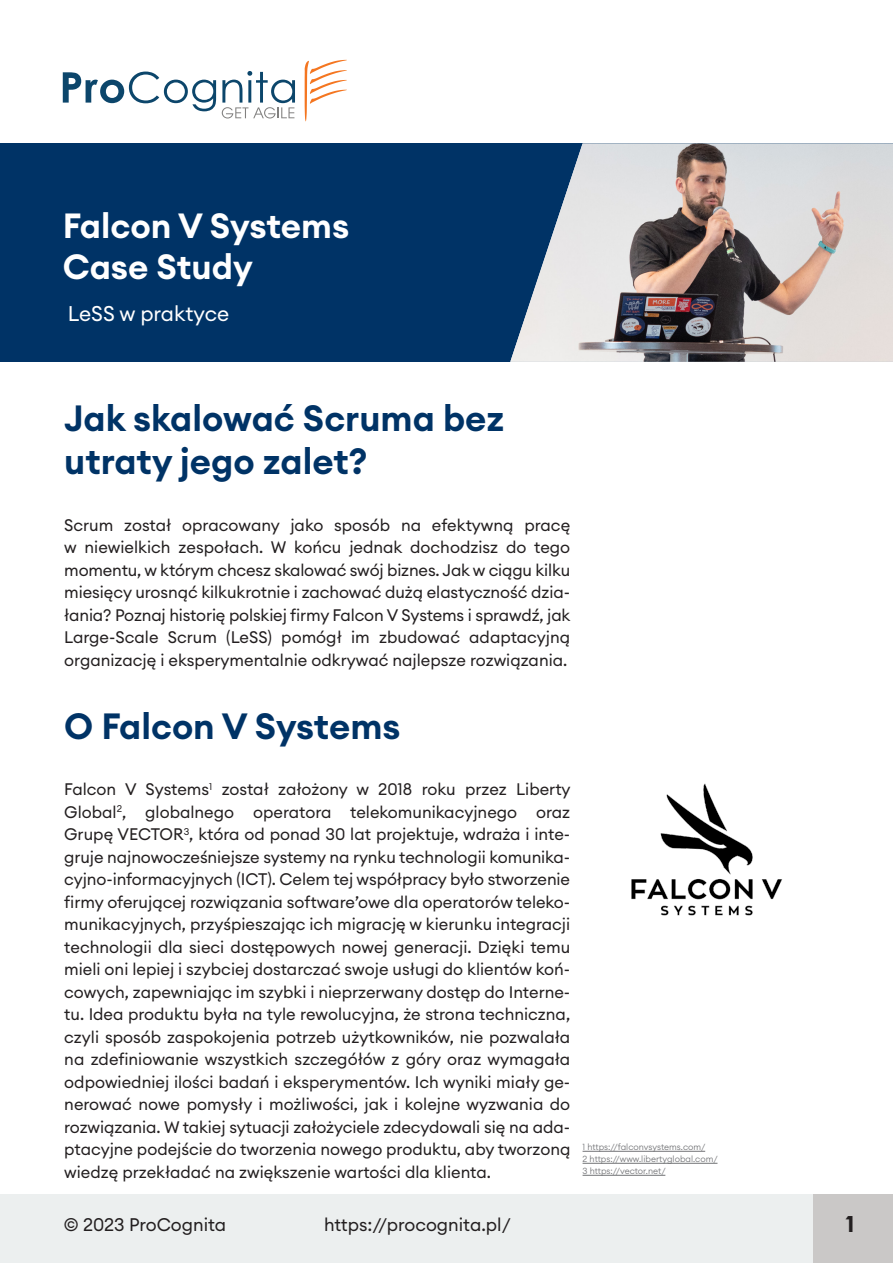
<style>
.page{position:relative;width:893px;height:1263px;background:#fff}
.page>*{position:absolute;margin:0;border:0;box-sizing:border-box;transform-origin:0 0}
.nagłooowek{font:600 36px/43.2px "Euclid Circular A";color:#036}
.t1{font:600 34.5px/41.4px "Euclid Circular A";color:#fff}
.t2{font:700 22.5px "Euclid Circular A";color:#231f20}
.t3{font:21px "Euclid Circular A";color:#fff}
.t4{font:18px "Euclid Circular A";color:#231f20}
.nagłooowek-2{font:16.5px/22.5px "Euclid Circular A";color:#231f20;text-align:justify}
.podpisy_dobre{font:300 8.7px "Euclid Circular A";color:#717275}
</style>
<div class="page">
<div style="left:0;top:1195px;width:893px;height:68px;background:#ecefef"></div>
<img style="left:311px;top:84px;width:36px;height:6px">
<img style="left:305px;top:61px;width:4px;height:60px">
<img style="left:310px;top:74px;width:37px;height:10px">
<img style="left:310px;top:60px;width:37px;height:14px">
<img style="left:310px;top:90px;width:37px;height:14px">
<svg style="left:63px;top:72px;width:153px;height:39px"></svg>
<svg style="left:222px;top:71px;width:73px;height:47px"></svg>
<div style="left:814px;top:1195px;width:79px;height:68px;background:#cac8c7"></div>
<div style="left:0;top:144px;width:893px;height:218px;background:#036"></div>
<img style="left:631px;top:783px;width:152px;height:133px">
<hr style="left:583px;top:1151px;width:122px;height:1px;background:#717275">
<hr style="left:583px;top:1163px;width:134px;height:1px;background:#717275">
<hr style="left:583px;top:1175px;width:82px;height:1px;background:#717275">
<img style="left:510px;top:144px;width:383px;height:218px">
<p class="t1" style="left:63px;top:205px;width:288px">Falcon V Systems<br>Case Study</p>
<p class="t3" style="left:68px;top:300px;width:163px">LeSS w praktyce</p>
<p class="nagłooowek" style="left:64px;top:397px;width:441px">Jak skalować Scruma bez utraty jego zalet?</p>
<p class="nagłooowek-2" style="left:64px;top:513px;width:508px">Scrum został opracowany jako sposób na efektywną pracę w niewielkich zespołach. W końcu jednak dochodzisz do tego momentu, w którym chcesz skalować swój biznes. Jak w ciągu kilku miesięcy urosnąć kilkukrotnie i zachować dużą elastyczność dzia&shy;łania? Poznaj historię polskiej firmy Falcon V Systems i sprawdź, jak Large-Scale Scrum (LeSS) pomógł im zbudować adaptacyjną organizację i eksperymentalnie odkrywać najlepsze rozwiązania.</p>
<p class="nagłooowek" style="left:64px;top:704px;width:338px">O Falcon V Systems</p>
<p class="nagłooowek-2" style="left:64px;top:778px;width:508px">Falcon V Systems<sup>1</sup> został założony w 2018 roku przez Liberty Global<sup>2</sup>, globalnego operatora telekomunikacyjnego oraz Grupę VECTOR<sup>3</sup>, która od ponad 30 lat projektuje, wdraża i inte&shy;gruje najnowocześniejsze systemy na rynku technologii komunika&shy;cyjno-informacyjnych (ICT). Celem tej współpracy było stworzenie firmy oferującej rozwiązania software’owe dla operatorów teleko&shy;munikacyjnych, przyśpieszając ich migrację w kierunku integracji technologii dla sieci dostępowych nowej generacji. Dzięki temu mieli oni lepiej i szybciej dostarczać swoje usługi do klientów koń&shy;cowych, zapewniając im szybki i nieprzerwany dostęp do Interne&shy;tu. Idea produktu była na tyle rewolucyjna, że strona techniczna, czyli sposób zaspokojenia potrzeb użytkowników, nie pozwalała na zdefiniowanie wszystkich szczegółów z góry oraz wymagała odpowiedniej ilości badań i eksperymentów. Ich wyniki miały ge&shy;nerować nowe pomysły i możliwości, jak i kolejne wyzwania do rozwiązania. W takiej sytuacji założyciele zdecydowali się na ada&shy;ptacyjne podejście do tworzenia nowego produktu, aby tworzoną wiedzę przekładać na zwiększenie wartości dla klienta.</p>
<p class="podpisy_dobre" style="left:583px;top:1142px;width:124px">1 https://falconvsystems.com/</p>
<p class="podpisy_dobre" style="left:583px;top:1154px;width:137px">2 https://www.libertyglobal.com/</p>
<p class="podpisy_dobre" style="left:583px;top:1166px;width:85px">3 https://vector.net/</p>
<p class="t4" style="left:64px;top:1213px;width:164px">© 2023 ProCognita</p>
<p class="t4" style="left:324px;top:1213px;width:188px">https://procognita.pl/</p>
<p class="t2" style="left:846px;top:1209px;width:10px">1</p>
</div>
